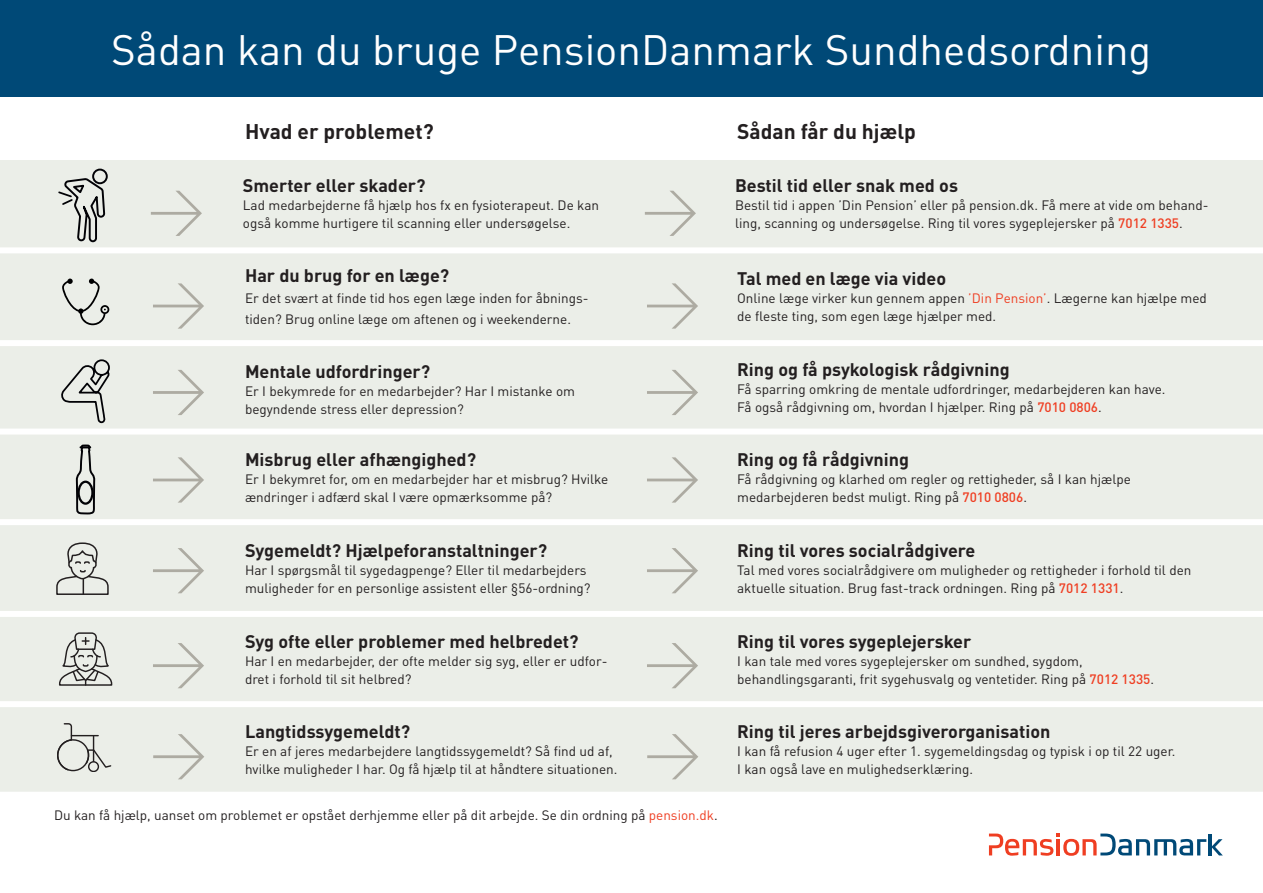
<style>
.page{position:relative;width:1263px;height:893px;background:#fff}
.page>*{position:absolute;margin:0;border:0;box-sizing:border-box;transform-origin:0 0}
.t1{font:42px "DINOT";color:#fff}
.t2{font:700 21px "DINOT";color:#231f20}
.t3{font:700 18px "DINOT";color:#231f20}
.t4{font:13.5px/18px "DINOT";color:#231f20}
.t5{font:13.5px/21px "DINOT";color:#231f20}
.s1{color:#ef3e22}
.s2{font-weight:500;color:#ef3e22}
</style>
<div class="page">
<div style="left:0;top:160px;width:1263px;height:634px;background:#ebeee8"></div>
<div style="left:0;top:0;width:1263px;height:96px;background:#004977"></div>
<svg style="left:989px;top:833px;width:234px;height:23px"></svg>
<div style="left:0;top:340px;width:1263px;height:6px;background:#fff"></div>
<div style="left:0;top:247px;width:1263px;height:6px;background:#fff"></div>
<div style="left:0;top:429px;width:1263px;height:6px;background:#fff"></div>
<div style="left:0;top:519px;width:1263px;height:6px;background:#fff"></div>
<div style="left:0;top:611px;width:1263px;height:6px;background:#fff"></div>
<div style="left:0;top:701px;width:1263px;height:6px;background:#fff"></div>
<div style="left:0;top:792px;width:1263px;height:6px;background:#fff"></div>
<svg style="left:58px;top:168px;width:50px;height:75px"></svg>
<svg style="left:61px;top:359px;width:49px;height:65px"></svg>
<svg style="left:75px;top:444px;width:21px;height:71px"></svg>
<svg style="left:153px;top:283px;width:51px;height:46px"></svg>
<svg style="left:151px;top:191px;width:51px;height:45px"></svg>
<svg style="left:153px;top:370px;width:51px;height:45px"></svg>
<svg style="left:153px;top:457px;width:51px;height:46px"></svg>
<svg style="left:153px;top:548px;width:51px;height:45px"></svg>
<svg style="left:153px;top:643px;width:51px;height:45px"></svg>
<svg style="left:153px;top:734px;width:51px;height:45px"></svg>
<svg style="left:647px;top:283px;width:51px;height:46px"></svg>
<svg style="left:645px;top:191px;width:51px;height:45px"></svg>
<svg style="left:647px;top:370px;width:51px;height:45px"></svg>
<svg style="left:647px;top:457px;width:51px;height:46px"></svg>
<svg style="left:647px;top:548px;width:51px;height:45px"></svg>
<svg style="left:647px;top:643px;width:51px;height:45px"></svg>
<svg style="left:647px;top:734px;width:51px;height:45px"></svg>
<svg style="left:62px;top:279px;width:47px;height:46px"></svg>
<svg style="left:59px;top:632px;width:54px;height:54px"></svg>
<svg style="left:57px;top:723px;width:55px;height:49px"></svg>
<svg style="left:56px;top:542px;width:53px;height:53px"></svg>
<h1 class="t1" style="left:111px;top:23px;width:1042px">Sådan kan du bruge PensionDanmark Sundhedsordning</h1>
<h2 class="t2" style="left:245px;top:117px;width:190px">Hvad er problemet?</h2>
<h3 class="t3" style="left:243px;top:174px;width:184px">Smerter eller skader?</h3>
<p class="t4" style="left:243px;top:196px;width:358px">Lad medarbejderne få hjælp hos fx en fysioterapeut. De kan også komme hurtigere til scanning eller undersøgelse.</p>
<h3 class="t3" style="left:245px;top:263px;width:206px">Har du brug for en læge?</h3>
<p class="t5" style="left:245px;top:287px;width:345px">Er det svært at finde tid hos egen læge inden for åbnings&shy;tiden? Brug online læge om aftenen og i weekenderne.</p>
<h3 class="t3" style="left:245px;top:359px;width:187px">Mentale udfordringer?</h3>
<p class="t4" style="left:245px;top:381px;width:331px">Er I bekymrede for en medarbejder? Har I mistanke om begyndende stress eller depression?</p>
<h3 class="t3" style="left:245px;top:447px;width:233px">Misbrug eller afhængighed?</h3>
<p class="t4" style="left:245px;top:469px;width:365px">Er I bekymret for, om en medarbejder har et misbrug? Hvilke ændringer i adfærd skal I være opmærksomme på?</p>
<h3 class="t3" style="left:245px;top:539px;width:304px">Sygemeldt? Hjælpeforanstaltninger?</h3>
<p class="t4" style="left:245px;top:560px;width:347px">Har I spørgsmål til sygedagpenge? Eller til medarbejders muligheder for en personlige assistent eller §56-ordning?</p>
<h3 class="t3" style="left:245px;top:630px;width:335px">Syg ofte eller problemer med helbredet?</h3>
<p class="t4" style="left:245px;top:651px;width:364px">Har I en medarbejder, der ofte melder sig syg, eller er udfor&shy;dret i forhold til sit helbred?</p>
<h3 class="t3" style="left:245px;top:720px;width:167px">Langtidssygemeldt?</h3>
<p class="t4" style="left:245px;top:742px;width:374px">Er en af jeres medarbejdere langtidssygemeldt? Så find ud af, hvilke muligheder I har. Og få hjælp til at håndtere situationen.</p>
<p class="t5" style="left:54px;top:805px;width:665px">Du kan få hjælp, uanset om problemet er opstået derhjemme eller på dit arbejde. Se din ordning på <span class="s1">pension.dk</span>.</p>
<h2 class="t2" style="left:737px;top:117px;width:180px">Sådan får du hjælp</h2>
<h3 class="t3" style="left:735px;top:174px;width:224px">Bestil tid eller snak med os</h3>
<p class="t4" style="left:735px;top:196px;width:473px">Bestil tid i appen ’Din Pension’ eller på pension.dk. Få mere at vide om behand&shy;ling, scanning og undersøgelse. Ring til vores sygeplejersker på <span class="s2">7012 1335</span>.</p>
<h3 class="t3" style="left:737px;top:266px;width:210px">Tal med en læge via video</h3>
<p class="t4" style="left:737px;top:288px;width:471px">Online læge virker kun gennem appen <span class="s1">’Din Pension’</span>. Lægerne kan hjælpe med de fleste ting, som egen læge hjælper med.</p>
<h3 class="t3" style="left:737px;top:358px;width:274px">Ring og få psykologisk rådgivning</h3>
<p class="t4" style="left:737px;top:380px;width:430px">Få sparring omkring de mentale udfordringer, medarbejderen kan have.<br>Få også rådgivning om, hvordan I hjælper. Ring på <span class="s2">7010 0806</span>.</p>
<h3 class="t3" style="left:737px;top:447px;width:173px">Ring og få rådgivning</h3>
<p class="t4" style="left:737px;top:469px;width:395px">Få rådgivning og klarhed om regler og rettigheder, så I kan hjælpe medarbejderen bedst muligt. Ring på <span class="s2">7010 0806</span>.</p>
<h3 class="t3" style="left:737px;top:539px;width:240px">Ring til vores socialrådgivere</h3>
<p class="t4" style="left:737px;top:560px;width:456px">Tal med vores socialrådgivere om muligheder og rettigheder i forhold til den aktuelle situation. Brug fast-track ordningen. Ring på <span class="s2">7012 1331</span>.</p>
<h3 class="t3" style="left:737px;top:630px;width:236px">Ring til vores sygeplejersker</h3>
<p class="t4" style="left:737px;top:651px;width:418px">I kan tale med vores sygeplejersker om sundhed, sygdom, behandlingsgaranti, frit sygehusvalg og ventetider. Ring på <span class="s2">7012 1335</span>.</p>
<h3 class="t3" style="left:737px;top:720px;width:315px">Ring til jeres arbejdsgiverorganisation</h3>
<p class="t4" style="left:737px;top:742px;width:440px">I kan få refusion 4 uger efter 1. sygemeldingsdag og typisk i op til 22 uger.<br>I kan også lave en mulighedserklæring.</p>
</div>
